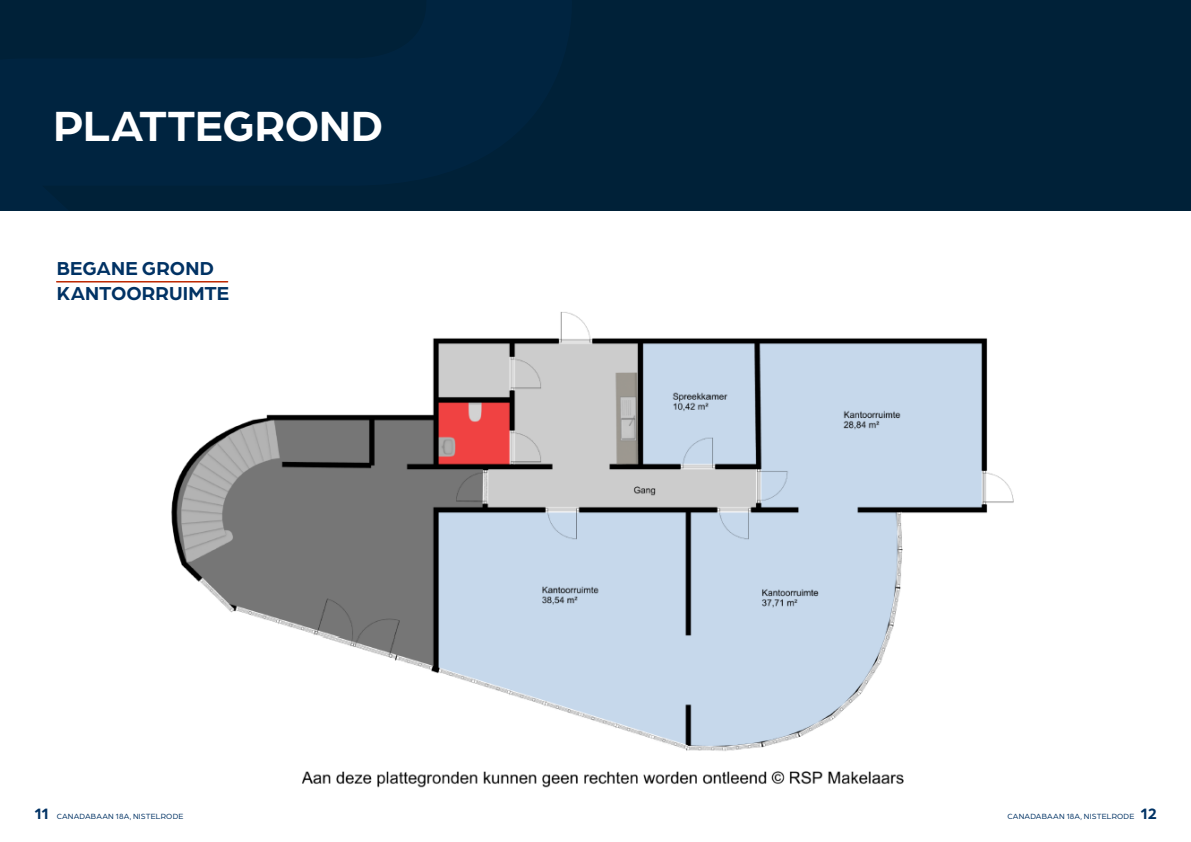
<style>
.page{position:relative;width:1191px;height:842px;background:#fff}
.page>*{position:absolute;margin:0;border:0;box-sizing:border-box;transform-origin:0 0}
.Koppen_groot_wit{font:700 45px "Arboria";color:#fff}
.t1{font:700 20px "Arboria";letter-spacing:.005em;color:#003264}
.t2{font:8px "Arboria";letter-spacing:.02em;color:#003264}
.s1{font-weight:700;font-size:16px}
</style>
<div class="page">
<div style="left:0;top:0;width:595px;height:210px;background:#002440"></div>
<div style="left:595px;top:0;width:596px;height:210px;background:#002138"></div>
<hr style="left:57px;top:281px;width:171px;height:1px;background:#bc2701">
<img style="left:171px;top:312px;width:843px;height:476px">
<p class="Koppen_groot_wit" style="left:53px;top:95px;width:331px">PLATTEGROND</p>
<p class="t1" style="left:57px;top:254px;width:159px">BEGANE GROND</p>
<p class="t1" style="left:57px;top:279px;width:174px">KANTOORRUIMTE</p>
<p class="t2" style="left:34px;top:811px;width:151px"><span class="s1">11</span> CANADABAAN 18A, NISTELRODE</p>
<p class="t2" style="left:1007px;top:811px;width:151px">CANADABAAN 18A, NISTELRODE <span class="s1">12</span></p>
</div>
